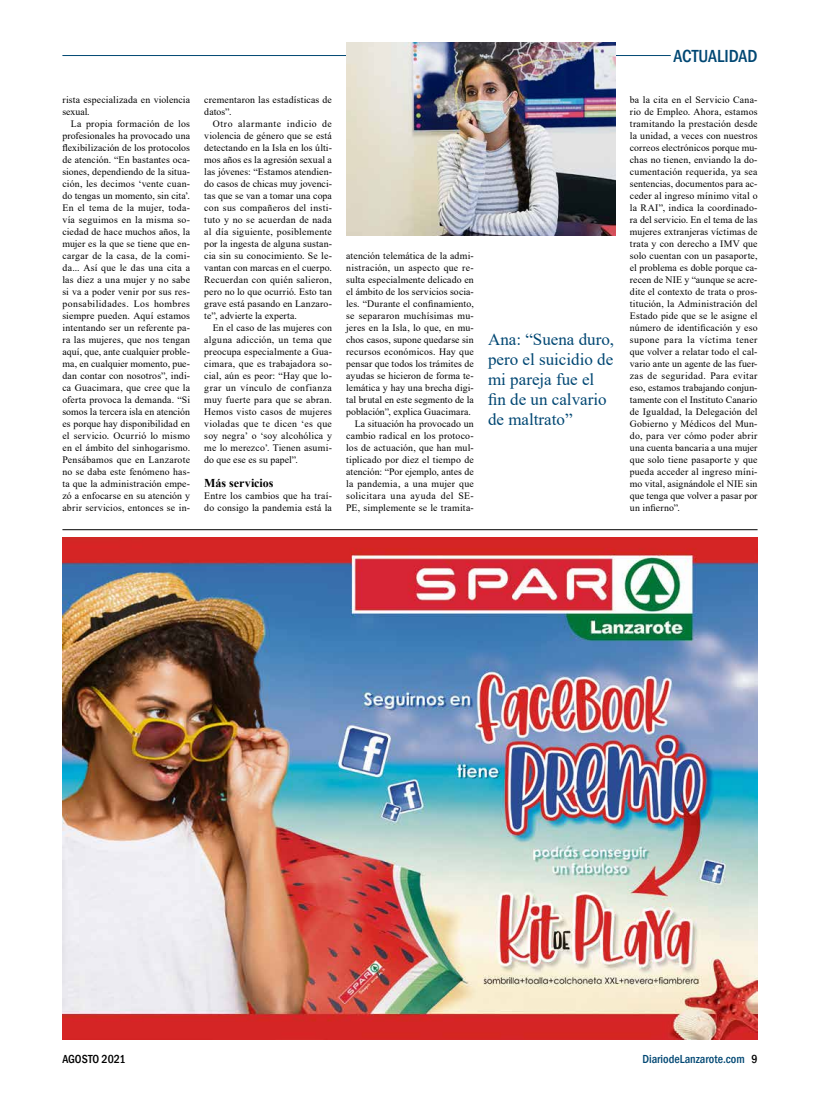
<style>
.page{position:relative;width:820px;height:1106px;background:#fff}
.page>*{position:absolute;margin:0;border:0;box-sizing:border-box;transform-origin:0 0}
.t1{font:500 condensed 18px "Franklin Gothic";color:#004773}
.t2{font:17px/20px "Times New Roman";color:#004773}
.t3{font:500 condensed 12px "Franklin Gothic";color:#004773}
.t4{font:700 12px "Times New Roman";letter-spacing:-.005em;color:#000}
.t5{font:500 condensed 12px "Franklin Gothic";color:#000}
.t6{font:9.8px/12px "Times New Roman";letter-spacing:.015em;color:#000;text-align:justify}
.s1{color:#000}
</style>
<div class="page">
<hr style="left:62px;top:55px;width:608px;height:1px;background:#004773">
<hr style="left:62px;top:529px;width:695px;height:1px;background:#000">
<img style="left:62px;top:537px;width:695px;height:502px">
<img style="left:346px;top:43px;width:269px;height:192px">
<p class="t6" style="left:62px;top:93px;width:129px">rista especializada en violencia sexual.</p>
<p class="t6" style="left:62px;top:117px;width:129px;text-indent:9px">La propia formación de los profesionales ha provocado una flexibilización de los protocolos de atención. “En bastantes oca&shy;siones, dependiendo de la situa&shy;ción, les decimos ‘vente cuan&shy;do tengas un momento, sin cita’.<br>En el tema de la mujer, toda&shy;vía seguimos en la misma so&shy;ciedad de hace muchos años, la mujer es la que se tiene que en&shy;cargar de la casa, de la comi&shy;da... Así que le das una cita a las diez a una mujer y no sabe si va a poder venir por sus res&shy;ponsabilidades. Los hombres siempre pueden. Aquí estamos intentando ser un referente pa&shy;ra las mujeres, que nos tengan aquí, que, ante cualquier proble&shy;ma, en cualquier momento, pue&shy;dan contar con nosotros”, indi&shy;ca Guacimara, que cree que la oferta provoca la demanda. “Si somos la tercera isla en atención es porque hay disponibilidad en el servicio. Ocurrió lo mismo en el ámbito del sinhogarismo.<br>Pensábamos que en Lanzarote no se daba este fenómeno has&shy;ta que la administración empe&shy;zó a enfocarse en su atención y abrir servicios, entonces se in-</p>
<p class="t6" style="left:204px;top:93px;width:129px">crementaron las estadísticas de datos”.</p>
<p class="t6" style="left:204px;top:117px;width:129px;text-indent:9px">Otro alarmante indicio de violencia de género que se está detectando en la Isla en los últi&shy;mos años es la agresión sexual a las jóvenes: “Estamos atendien&shy;do casos de chicas muy jovenci&shy;tas que se van a tomar una copa con sus compañeros del insti&shy;tuto y no se acuerdan de nada al día siguiente, posiblemente por la ingesta de alguna sustan&shy;cia sin su conocimiento. Se le&shy;vantan con marcas en el cuerpo.<br>Recuerdan con quién salieron, pero no lo que ocurrió. Esto tan grave está pasando en Lanzaro&shy;te”, advierte la experta.</p>
<p class="t6" style="left:204px;top:321px;width:129px;text-indent:9px">En el caso de las mujeres con alguna adicción, un tema que preocupa especialmente a Gua&shy;cimara, que es trabajadora so&shy;cial, aún es peor: “Hay que lo&shy;grar un vínculo de confianza muy fuerte para que se abran.<br>Hemos visto casos de mujeres violadas que te dicen ‘es que soy negra’ o ‘soy alcohólica y me lo merezco’. Tienen asumi&shy;do que ese es su papel”.</p>
<p class="t4" style="left:204px;top:474px;width:71px">Más servicios</p>
<p class="t6" style="left:204px;top:489px;width:129px">Entre los cambios que ha traí&shy;do consigo la pandemia está la</p>
<p class="t6" style="left:346px;top:249px;width:129px;text-align:right">atención telemática de la admi&shy;nistración, un aspecto que re&shy;sulta especialmente delicado en el ámbito de los servicios socia&shy;les. “Durante el confinamiento, se separaron muchísimas mu&shy;jeres en la Isla, lo que, en mu&shy;chos casos, supone quedarse sin recursos económicos. Hay que pensar que todos los trámites de ayudas se hicieron de forma te&shy;lemática y hay una brecha digi&shy;tal brutal en este segmento de la población”, explica Guacimara.<br>La situación ha provocado un cambio radical en los protoco&shy;los de actuación, que han mul&shy;tiplicado por diez el tiempo de atención: “Por ejemplo, antes de la pandemia, a una mujer que solicitara una ayuda del SE-<br>PE, simplemente se le tramita-</p>
<h2 class="t2" style="left:488px;top:328px;width:128px">Ana: “Suena duro, pero el suicidio de mi pareja fue el fin de un calvario de maltrato”</h2>
<h1 class="t1" style="left:673px;top:44px;width:86px">ACTUALIDAD</h1>
<p class="t6" style="left:629px;top:93px;width:129px">ba la cita en el Servicio Cana&shy;rio de Empleo. Ahora, estamos tramitando la prestación desde la unidad, a veces con nuestros correos electrónicos porque mu&shy;chas no tienen, enviando la do&shy;cumentación requerida, ya sea sentencias, documentos para ac&shy;ceder al ingreso mínimo vital o la RAI”, indica la coordinado&shy;ra del servicio. En el tema de las mujeres extranjeras víctimas de trata y con derecho a IMV que solo cuentan con un pasaporte, el problema es doble porque ca&shy;recen de NIE y “aunque se acre&shy;dite el contexto de trata o pros&shy;titución, la Administración del Estado pide que se le asigne el número de identificación y eso supone para la víctima tener que volver a relatar todo el cal&shy;vario ante un agente de las fuer&shy;zas de seguridad. Para evitar eso, estamos trabajando conjun&shy;tamente con el Instituto Canario de Igualdad, la Delegación del Gobierno y Médicos del Mun&shy;do, para ver cómo poder abrir una cuenta bancaria a una mujer que solo tiene pasaporte y que pueda acceder al ingreso míni&shy;mo vital, asignándole el NIE sin que tenga que volver a pasar por un infierno”.</p>
<p class="t5" style="left:62px;top:1050px;width:65px">AGOSTO 2021</p>
<p class="t3" style="left:642px;top:1050px;width:117px">DiariodeLanzarote.com <span class="s1">9</span></p>
</div>
